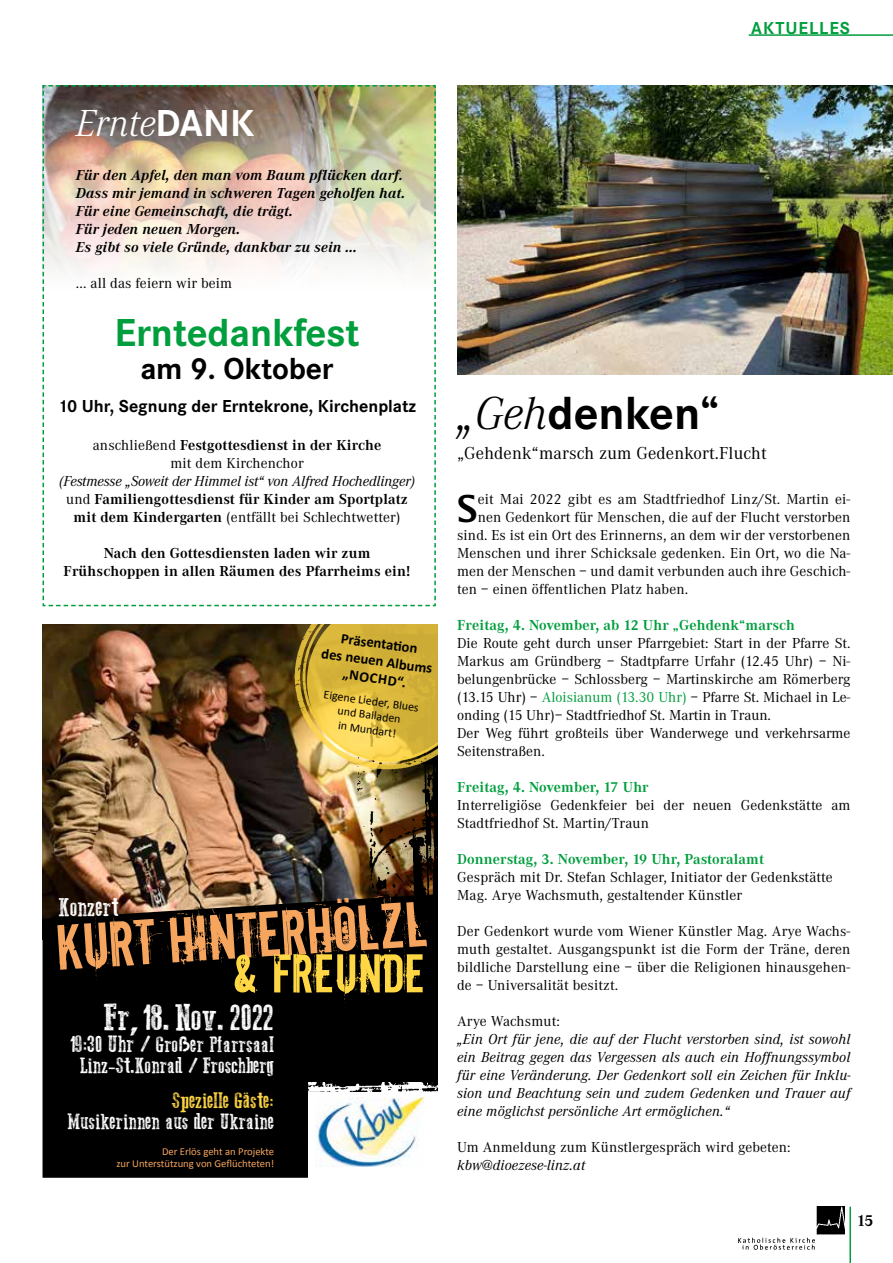
<style>
.page{position:relative;width:893px;height:1263px;background:#fff}
.page>*{position:absolute;margin:0;border:0;box-sizing:border-box;transform-origin:0 0}
.t1{font:60.6px "Downcome";color:#f6a55e}
.t2{font:51.75px "Downcome";color:#ffd744}
.t3{font:700 48px "Corporate S";color:#000}
.t4{font:700 40.5px "Corporate S";letter-spacing:-.005em;color:#009e3d}
.t5{font:italic 300 39px "Corporate A";letter-spacing:.005em;color:#fff}
.t6{font:800 39px "AT Rotis Semi Sans";color:#000}
.t7{font:37.65px "Go 2 Old Western";color:#fff}
.t8{font:700 31.5px "Corporate S";letter-spacing:-.005em;color:#000}
.t9{font:25.95px "Go 2 Old Western";color:#fff}
.t10{font:22.2px/21px "Go 2 Old Western";color:#fff;text-align:center}
.t11{font:22.2px "Go 2 Old Western";color:#ffd744}
.t12{font:700 18px "Corporate S";color:#000}
.t13{font:18px "Corporate A";letter-spacing:.01em;color:#000}
.t14{font:700 18px "Corporate S";letter-spacing:.05em;color:#009e3d}
.t15{font:700 16.5px "Corporate A";color:#000}
.t16{font:15px/18px "Corporate A";letter-spacing:.01em;color:#000}
.t17{font:italic 15px/18px "Corporate A";letter-spacing:.01em;color:#000;text-align:justify}
.t18{font:700 15px/18px "Corporate A";letter-spacing:.01em;color:#000;text-align:center}
.t19{font:italic 700 15px/18px "Corporate A";letter-spacing:.01em;color:#000}
.t20{font:700 15px "Corporate A";letter-spacing:.01em;color:#009e3d}
.t21{font:700 14.55px/17.5px "Calibri";color:#000;text-align:center}
.t22{font:12px/14.4px "Calibri";color:#000;text-align:center}
.t23{font:10.65px/12px "Calibri";color:#f6a55e;text-align:right}
.s1{font-family:"Corporate S";font-weight:700;font-style:normal}
.s2{font-weight:700}
.s3{font-weight:400;font-style:italic}
.s4{font-weight:400}
.s5{font-size:23.7px}
.s6{font-family:"Corporate A";font-weight:300;font-style:italic}
.s7{color:#009e3d}
</style>
<div class="page">
<img style="left:738px;top:1206px;width:106px;height:43px">
<hr style="left:849px;top:1206px;width:2px;height:57px;background:#009e3d">
<hr style="left:749px;top:34px;width:144px;height:2px;background:#009e3d">
<img style="left:42px;top:85px;width:394px;height:522px">
<img style="left:43px;top:625px;width:315px;height:269px">
<img style="left:358px;top:773px;width:80px;height:121px">
<div style="left:43px;top:894px;width:395px;height:284px;background:#000"></div>
<div style="left:308px;top:1092px;width:130px;height:86px;background:#fff"></div>
<img style="left:315px;top:1097px;width:109px;height:70px">
<img style="left:308px;top:1083px;width:130px;height:9px">
<img style="left:287px;top:625px;width:151px;height:148px">
<img style="left:457px;top:85px;width:436px;height:289px">
<p class="t14" style="left:751px;top:18px;width:100px">AKTUELLES</p>
<h3 class="t5" style="left:76px;top:101px;width:180px">Ernte<span class="s1">DANK</span></h3>
<p class="t19" style="left:76px;top:166px;width:331px">Für den Apfel, den man vom Baum pflücken darf.<br>Dass mir jemand in schweren Tagen geholfen hat.<br>Für eine Gemeinschaft, die trägt.<br>Für jeden neuen Morgen.<br>Es gibt so viele Gründe, dankbar zu sein …</p>
<p class="t16" style="left:76px;top:274px;width:158px">... all das feiern wir beim</p>
<h3 class="t4" style="left:115px;top:310px;width:246px">Erntedankfest</h3>
<h3 class="t8" style="left:140px;top:351px;width:195px">am 9. Oktober</h3>
<p class="t12" style="left:58px;top:396px;width:360px">10 Uhr, Segnung der Erntekrone, Kirchenplatz</p>
<p class="t16" style="left:93px;top:436px;width:290px;text-align:center">anschließend <span class="s2">Festgottesdienst in der Kirche </span>mit dem Kirchenchor</p>
<p class="t18" style="left:59px;top:472px;width:358px"><span class="s3">(Festmesse „Soweit der Himmel ist“ von Alfred Hochedlinger) </span><span class="s4">und</span> Familiengottesdienst für Kinder am Sportplatz mit dem Kindergarten <span class="s4">(entfällt bei Schlechtwetter)</span></p>
<p class="t18" style="left:64px;top:544px;width:348px">Nach den Gottesdiensten laden wir zum<br>Frühschoppen in allen Räumen des Pfarrheims ein!</p>
<p class="t21" style="left:325px;top:627px;width:113px;rotate:8deg">Präsentation<br>des neuen Albums „Nochd“.</p>
<p class="t22" style="left:325px;top:687px;width:97px;rotate:8deg">Eigene Lieder, Blues und Balladen<br>in Mundart!</p>
<h1 class="t1" style="left:53px;top:907px;width:373px;rotate:-4deg">Kurt Hinterhölzl</h1>
<h3 class="t9" style="left:59px;top:892px;width:62px">Konzert</h3>
<h2 class="t2" style="left:232px;top:938px;width:195px">&amp; Freunde</h2>
<h3 class="t7" style="left:104px;top:996px;width:172px">Fr, 18. Nov. 2022</h3>
<h3 class="t10" style="left:71px;top:1033px;width:205px"><span class="s5">19:30 Uhr /</span> Großer Pfarrsaal<br>Linz-St.Konrad / Froschberg</h3>
<h3 class="t11" style="left:172px;top:1088px;width:104px">Spezielle Gäste:</h3>
<h3 class="t10" style="left:67px;top:1111px;width:208px">Musikerinnen aus der Ukraine</h3>
<p class="t23" style="left:116px;top:1146px;width:159px">Der Erlös geht an Projekte<br>zur Unterstützung von Geflüchteten!</p>
<h3 class="t3" style="left:457px;top:385px;width:263px"><span class="s6">„Geh</span>denken“</h3>
<p class="t13" style="left:457px;top:443px;width:311px">„Gehdenk“marsch zum Gedenkort.Flucht</p>
<h3 class="t6" style="left:457px;top:484px;width:22px">S</h3>
<p class="t16" style="left:478px;top:490px;width:374px">eit Mai 2022 gibt es am Stadtfriedhof Linz/St. Martin ei-</p>
<p class="t16" style="left:478px;top:508px;width:374px">nen Gedenkort für Menschen, die auf der Flucht verstorben</p>
<p class="t16" style="left:457px;top:526px;width:395px">sind. Es ist ein Ort des Erinnerns, an dem wir der verstorbenen</p>
<p class="t16" style="left:457px;top:544px;width:395px">Menschen und ihrer Schicksale gedenken. Ein Ort, wo die Na-</p>
<p class="t16" style="left:457px;top:562px;width:395px">men der Menschen – und damit verbunden auch ihre Geschich-</p>
<p class="t16" style="left:457px;top:580px;width:233px">ten – einen öffentlichen Platz haben.</p>
<p class="t20" style="left:457px;top:617px;width:339px">Freitag, 4. November, ab 12 Uhr „Gehdenk“marsch</p>
<p class="t16" style="left:457px;top:634px;width:395px">Die Route geht durch unser Pfarrgebiet: Start in der Pfarre St.<br>Markus am Gründberg – Stadtpfarre Urfahr (12.45 Uhr) – Ni&shy;belungenbrücke – Schlossberg – Martinskirche am Römerberg (13.15 Uhr) – <span class="s7">Aloisianum (13.30 Uhr)</span> – Pfarre St. Michael in Le&shy;onding (15 Uhr)– Stadtfriedhof St. Martin in Traun.<br>Der Weg führt großteils über Wanderwege und verkehrsarme Seitenstraßen.</p>
<p class="t20" style="left:457px;top:779px;width:193px">Freitag, 4. November, 17 Uhr</p>
<p class="t16" style="left:457px;top:796px;width:395px">Interreligiöse Gedenkfeier bei der neuen Gedenkstätte am<br>Stadtfriedhof St. Martin/Traun</p>
<p class="t20" style="left:457px;top:851px;width:309px">Donnerstag, 3. November, 19 Uhr, Pastoralamt</p>
<p class="t16" style="left:457px;top:868px;width:377px">Gespräch mit Dr. Stefan Schlager, Initiator der Gedenkstätte<br>Mag. Arye Wachsmuth, gestaltender Künstler</p>
<p class="t16" style="left:457px;top:922px;width:395px;text-align:justify">Der Gedenkort wurde vom Wiener Künstler Mag. Arye Wachs&shy;muth gestaltet. Ausgangspunkt ist die Form der Träne, deren bildliche Darstellung eine – über die Religionen hinausgehen&shy;de – Universalität besitzt.</p>
<p class="t16" style="left:457px;top:1012px;width:104px">Arye Wachsmut:</p>
<p class="t17" style="left:457px;top:1030px;width:395px">„Ein Ort für jene, die auf der Flucht verstorben sind, ist sowohl ein Beitrag gegen das Vergessen als auch ein Hoffnungssymbol für eine Veränderung. Der Gedenkort soll ein Zeichen für Inklu&shy;sion und Beachtung sein und zudem Gedenken und Trauer auf eine möglichst persönliche Art ermöglichen.“</p>
<p class="t16" style="left:457px;top:1138px;width:335px">Um Anmeldung zum Künstlergespräch wird gebeten:</p>
<p class="t17" style="left:457px;top:1156px;width:130px">kbw@dioezese-linz.at</p>
<p class="t15" style="left:857px;top:1212px;width:18px">15</p>
</div>
